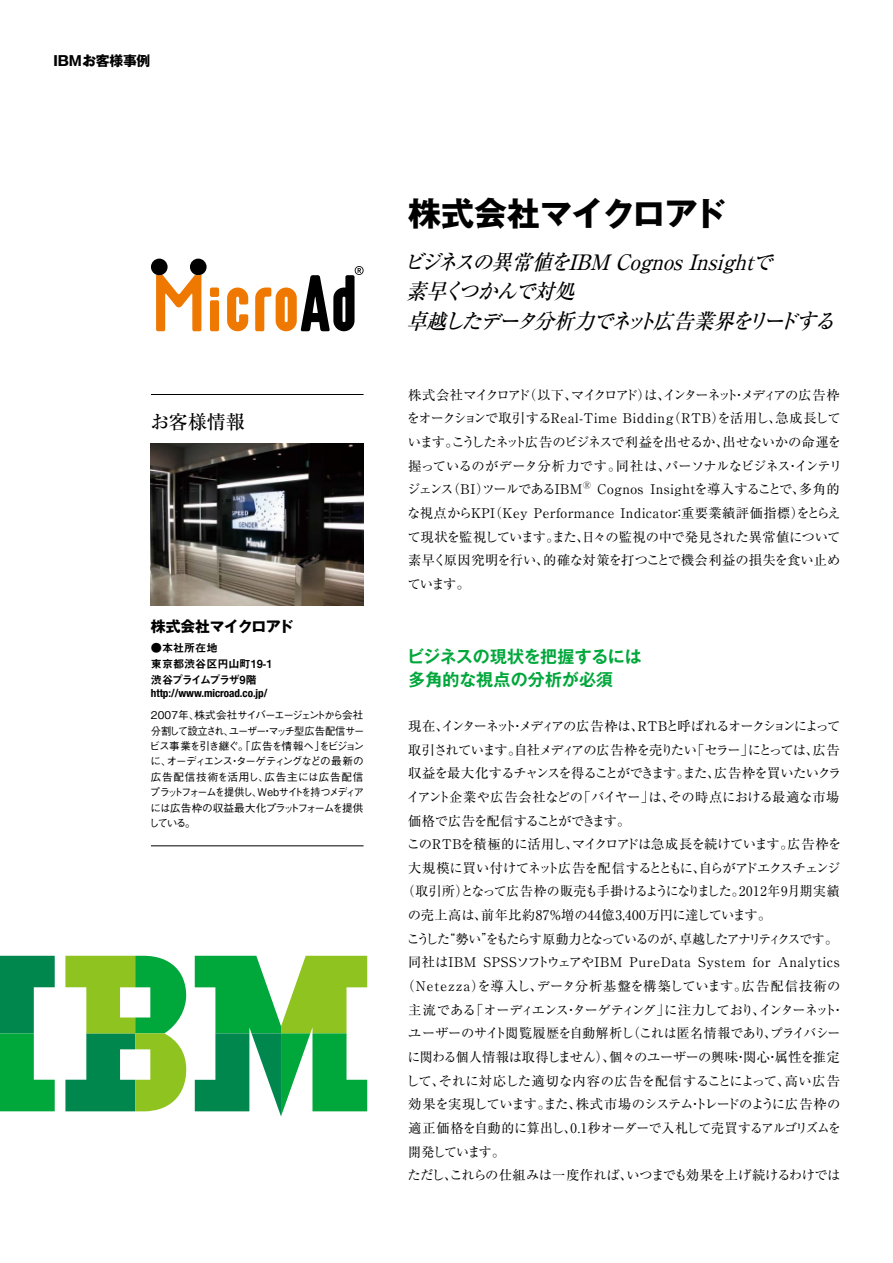
<style>
.page{position:relative;width:893px;height:1263px;background:#fff}
.page>*{position:absolute;margin:0;border:0;box-sizing:border-box;transform-origin:0 0}
.t1{font:700 33px "Gothic MB101 Pro";letter-spacing:-.03em;color:#000}
.t2{font:italic 500 21.3px/29.7px "Ryumin Pro";color:#000;scale:.95 1}
.t3{font:500 19.2px "Ryumin Pro";letter-spacing:-.005em;color:#000}
.t4{font:700 16.95px/22.8px "Gothic MB101 Pro De";color:#00a73b}
.t5{font:700 14.85px "Gothic MB101 Pro";letter-spacing:-.035em;color:#000}
.t6{font:700 13.8px "Gothic MB101 Pro";letter-spacing:-.02em;color:#000}
.t7{font:13.35px/23.7px "Ryumin Pro";letter-spacing:-.035em;color:#000}
.t8{font:13.35px "Ryumin Pro";color:#000}
.t9{font:13.35px "Ryumin Pro";letter-spacing:-.055em;color:#000}
.t10{font:13.35px "Ryumin Pro";letter-spacing:.05em;color:#000}
.t11{font:13.35px "Ryumin Pro";letter-spacing:-.125em;color:#000}
.t12{font:13.35px "Ryumin Pro";letter-spacing:-.13em;color:#000}
.t13{font:13.35px "Ryumin Pro";letter-spacing:-.085em;color:#000}
.t14{font:13.35px "Ryumin Pro";letter-spacing:-.095em;color:#000}
.t15{font:13.35px "Ryumin Pro";letter-spacing:.075em;color:#000}
.t16{font:13.35px "Ryumin Pro";letter-spacing:-.06em;color:#000}
.t17{font:13.35px "Ryumin Pro";letter-spacing:-.065em;color:#000}
.t18{font:13.35px "Ryumin Pro";letter-spacing:.03em;color:#000}
.t19{font:13.35px "Ryumin Pro";letter-spacing:-.07em;color:#000}
.t20{font:13.35px "Ryumin Pro";letter-spacing:-.105em;color:#000}
.t21{font:11.1px/15.9px "Midashi Go Pro MB31";letter-spacing:-.005em;color:#000}
.t22{font:700 condensed 11.1px "Helvetica Neue";letter-spacing:-.005em;color:#000}
.t23{font:500 10.65px/15.5px "Gothic BBB Pro";letter-spacing:-.1em;color:#000;text-align:justify}
</style>
<div class="page">
<div style="left:210px;top:300px;width:9px;height:31px;background:#ee7800;border-radius:2px"></div>
<div style="left:210px;top:288px;width:9px;height:9px;background:#ee7800;border-radius:2px"></div>
<svg style="left:227px;top:288px;width:21px;height:43px"></svg>
<svg style="left:151px;top:259px;width:56px;height:72px"></svg>
<svg style="left:255px;top:266px;width:109px;height:65px"></svg>
<img style="left:151px;top:443px;width:213px;height:162px">
<hr style="left:151px;top:394px;width:213px;height:1px;background:#000">
<hr style="left:151px;top:845px;width:213px;height:1px;background:#000">
<svg style="left:0;top:956px;width:55px;height:155px"></svg>
<svg style="left:195px;top:956px;width:172px;height:160px"></svg>
<svg style="left:65px;top:956px;width:121px;height:155px"></svg>
<p class="t6" style="left:53px;top:50px;width:99px">IBMお客様事例</p>
<h3 class="t3" style="left:150px;top:407px;width:96px">お客様情報</h3>
<p class="t5" style="left:151px;top:613px;width:144px">株式会社マイクロアド</p>
<p class="t21" style="left:151px;top:638px;width:123px">●本社所在地<br>東京都渋谷区円山町19-1渋谷プライムプラザ9階</p>
<p class="t22" style="left:151px;top:686px;width:118px">http://www.microad.co.jp/</p>
<p class="t23" style="left:149px;top:706px;width:217px">2007年、株式会社サイバーエージェントから会社分割して設立され、ユーザー・マッチ型広告配信サービス事業を引き継ぐ。「広告を情報へ」をビジョンに、オーディエンス・ターゲティングなどの最新の広告配信技術を活用し、広告主には広告配信プラットフォームを提供し、Webサイトを持つメディアには広告枠の収益最大化プラットフォームを提供している。</p>
<h1 class="t1" style="left:408px;top:186px;width:320px">株式会社マイクロアド</h1>
<h2 class="t2" style="left:403px;top:245px;width:464px">ビジネスの異常値をIBM CognosInsightで<br>素早くつかんで対処<br>卓越したデータ分析力でネット広告業界をリードする</h2>
<p class="t7" style="left:407px;top:382px;width:437px">株式会社マイクロアド（以下、マイクロアド）は、インターネット・メディアの広告枠をオークションで取引するReal-Time Bidding（RTB）を活用し、急成長しています。こうしたネット広告のビジネスで利益を出せるか、出せないかの命運を握っているのがデータ分析力です。同社は、パーソナルなビジネス・インテリジェンス（BI）ツールであるIBM<sup>Ⓡ</sup> Cognos Insightを導入することで、多角的な視点からKPI（Key Performance Indicator：重要業績評価指標）をとらえて現状を監視しています。また、日々の監視の中で発見された異常値について素早く原因究明を行い、的確な対策を打つことで機会利益の損失を食い止めています。</p>
<p class="t4" style="left:407px;top:643px;width:236px">ビジネスの現状を把握するには多角的な視点の分析が必須</p>
<p class="t11" style="left:408px;top:715px;width:434px">現在、インターネット・メディアの広告枠は、RTBと呼ばれるオークションによって</p>
<p class="t14" style="left:408px;top:739px;width:433px">取引されています。自社メディアの広告枠を売りたい「セラー」にとっては、広告</p>
<p class="t9" style="left:408px;top:763px;width:435px">収益を最大化するチャンスを得ることができます。また、広告枠を買いたいクラ</p>
<p class="t7" style="left:407px;top:784px;width:434px">イアント企業や広告会社などの「バイヤー」は、その時点における最適な市場</p>
<p class="t19" style="left:408px;top:810px;width:224px">価格で広告を配信することができます。</p>
<p class="t9" style="left:407px;top:834px;width:436px">このRTBを積極的に活用し、マイクロアドは急成長を続けています。広告枠を</p>
<p class="t16" style="left:408px;top:857px;width:434px">大規模に買い付けてネット広告を配信するとともに、自らがアドエクスチェンジ</p>
<p class="t8" style="left:402px;top:881px;width:439px">（取引所）となって広告枠の販売も手掛けるようになりました。2012年9月期実績</p>
<p class="t18" style="left:408px;top:905px;width:365px">の売上高は、前年比約87％増の44億3,400万円に達しています。</p>
<p class="t12" style="left:407px;top:928px;width:433px">こうした“勢い”をもたらす原動力となっているのが、卓越したアナリティクスです。</p>
<p class="t10" style="left:408px;top:952px;width:433px">同社はIBM SPSSソフトウェアやIBM PureData System for Analytics</p>
<p class="t15" style="left:402px;top:975px;width:440px">（Netezza）を導入し、データ分析基盤を構築しています。広告配信技術の</p>
<p class="t13" style="left:408px;top:999px;width:438px">主流である「オーディエンス・ターゲティング」に注力しており、インターネット・</p>
<p class="t7" style="left:408px;top:1021px;width:434px">ユーザーのサイト閲覧履歴を自動解析し（これは匿名情報であり、プライバシー</p>
<p class="t7" style="left:407px;top:1044px;width:434px">に関わる個人情報は取得しません）、個々のユーザーの興味・関心・属性を推定</p>
<p class="t8" style="left:406px;top:1070px;width:435px">して、それに対応した適切な内容の広告を配信することによって、高い広告</p>
<p class="t17" style="left:408px;top:1094px;width:434px">効果を実現しています。また、株式市場のシステム・トレードのように広告枠の</p>
<p class="t7" style="left:408px;top:1115px;width:434px">適正価格を自動的に算出し、0.1秒オーダーで入札して売買するアルゴリズムを</p>
<p class="t20" style="left:408px;top:1141px;width:98px">開発しています。</p>
<p class="t7" style="left:408px;top:1162px;width:434px">ただし、これらの仕組みは一度作れば、いつまでも効果を上げ続けるわけでは</p>
</div>
